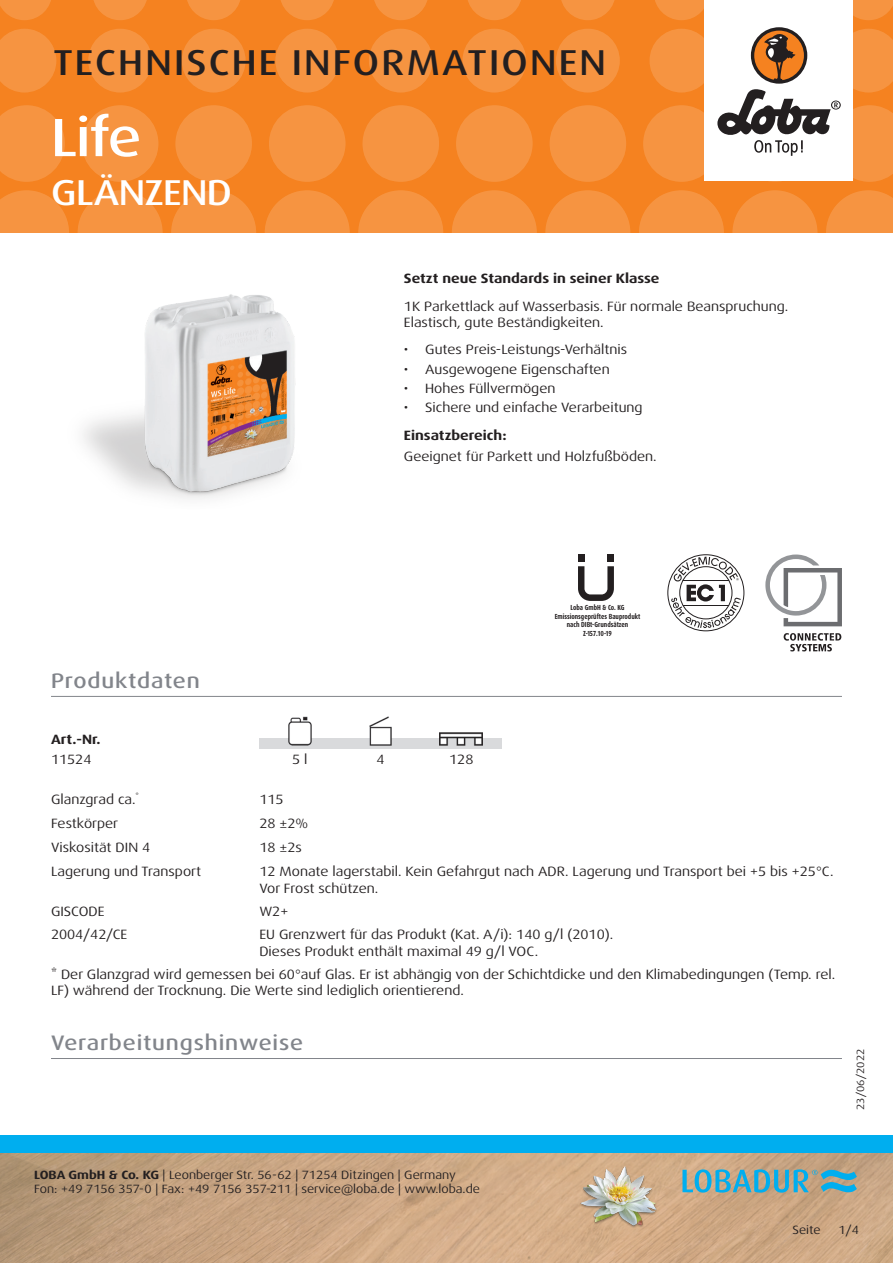
<style>
.page{position:relative;width:893px;height:1263px;background:#fff}
.page>*{position:absolute;margin:0;border:0;box-sizing:border-box;transform-origin:0 0}
.t1{font:500 expanded 54px "Dax Pro";color:#fff}
.t2{font:500 expanded 36px "Dax Pro";letter-spacing:.06em;color:#231f20}
.t3{font:500 expanded 36px "Dax Pro";letter-spacing:-.015em;color:#fff}
.Titel_grau{font:500 expanded 21px "Dax Pro";letter-spacing:.04em;color:#82858b}
.Text{font:expanded 13.5px/16.2px "Dax Pro";color:#231f20}
.Text_Bold{font:700 expanded 13.5px "Dax Pro";color:#231f20}
.Text_zentriert{font:expanded 13.5px "Dax Pro";color:#231f20}
.t4{font:expanded 12px/14.4px "Dax Pro";color:#231f20}
.t5{font:expanded 10.5px "Dax Pro";color:#231f20}
.DIBT{font:700 7.35px/8.6px "Dax Pro";color:#231f20;text-align:center;scale:.82 1}
.s1{font-weight:700}
</style>
<div class="page">
<div style="left:0;top:0;width:893px;height:233px;background:#f58220"></div>
<svg style="left:0;top:190px;width:69px;height:43px"></svg>
<svg style="left:78px;top:190px;width:85px;height:85px;fill:#f69441"></svg>
<svg style="left:171px;top:190px;width:85px;height:85px;fill:#f69441"></svg>
<svg style="left:265px;top:190px;width:85px;height:85px;fill:#f69441"></svg>
<svg style="left:358px;top:190px;width:85px;height:85px;fill:#f69441"></svg>
<svg style="left:545px;top:190px;width:85px;height:85px;fill:#f69441"></svg>
<svg style="left:452px;top:190px;width:85px;height:85px;fill:#f69441"></svg>
<svg style="left:732px;top:190px;width:85px;height:85px;fill:#f69441"></svg>
<svg style="left:639px;top:190px;width:85px;height:85px;fill:#f69441"></svg>
<svg style="left:826px;top:190px;width:67px;height:43px"></svg>
<svg style="left:0;top:105px;width:65px;height:77px"></svg>
<svg style="left:82px;top:105px;width:76px;height:77px"></svg>
<svg style="left:175px;top:105px;width:77px;height:77px"></svg>
<svg style="left:269px;top:105px;width:76px;height:77px"></svg>
<svg style="left:456px;top:105px;width:77px;height:77px"></svg>
<svg style="left:362px;top:105px;width:77px;height:77px"></svg>
<svg style="left:550px;top:105px;width:76px;height:77px"></svg>
<svg style="left:0;top:29px;width:56px;height:63px"></svg>
<svg style="left:182px;top:29px;width:64px;height:63px"></svg>
<svg style="left:88px;top:29px;width:64px;height:63px"></svg>
<svg style="left:275px;top:29px;width:64px;height:63px"></svg>
<svg style="left:462px;top:29px;width:64px;height:63px"></svg>
<svg style="left:369px;top:29px;width:64px;height:63px"></svg>
<svg style="left:556px;top:29px;width:64px;height:63px"></svg>
<svg style="left:0;top:0;width:51px;height:20px"></svg>
<svg style="left:187px;top:0;width:53px;height:20px"></svg>
<svg style="left:468px;top:0;width:53px;height:20px"></svg>
<svg style="left:655px;top:0;width:49px;height:20px"></svg>
<svg style="left:93px;top:0;width:54px;height:20px"></svg>
<svg style="left:374px;top:0;width:54px;height:20px"></svg>
<svg style="left:281px;top:0;width:53px;height:20px"></svg>
<svg style="left:561px;top:0;width:54px;height:20px"></svg>
<svg style="left:853px;top:0;width:40px;height:20px"></svg>
<img style="left:0;top:1152px;width:893px;height:111px">
<div style="left:0;top:1135px;width:893px;height:17px;background:#00aeef"></div>
<div style="left:704px;top:0;width:149px;height:181px;background:#fff"></div>
<svg style="left:643px;top:29px;width:250px;height:153px"></svg>
<img style="left:578px;top:1161px;width:82px;height:81px">
<svg style="left:682px;top:1169px;width:175px;height:24px;background:#75a8ae"></svg>
<hr style="left:51px;top:1058px;width:791px;height:1px;background:#82858b">
<hr style="left:51px;top:696px;width:791px;height:1px;background:#82858b">
<img style="left:288px;top:716px;width:195px;height:22px">
<img style="left:259px;top:738px;width:243px;height:11px">
<img style="left:83px;top:272px;width:239px;height:227px">
<div style="left:607px;top:554px;width:7px;height:8px;background:#231f20"></div>
<div style="left:578px;top:554px;width:6px;height:8px;background:#231f20"></div>
<svg style="left:578px;top:566px;width:36px;height:35px"></svg>
<svg style="left:668px;top:554px;width:76px;height:77px"></svg>
<svg style="left:784px;top:633px;width:57px;height:18px"></svg>
<svg style="left:765px;top:554px;width:77px;height:72px"></svg>
<h2 class="t2" style="left:53px;top:40px;width:554px">TECHNISCHE INFORMATIONEN</h2>
<p class="t1" style="left:51px;top:103px;width:92px">Life</p>
<h2 class="t3" style="left:51px;top:169px;width:182px">GLÄNZEND</h2>
<p class="Titel_grau" style="left:51px;top:667px;width:150px">Produktdaten</p>
<p class="Text_Bold" style="left:404px;top:269px;width:257px">Setzt neue Standards in seiner Klasse</p>
<p class="Text" style="left:404px;top:298px;width:386px">1K Parkettlack auf Wasserbasis. Für normale Beanspruchung.<br>Elastisch, gute Beständigkeiten.</p>
<p class="Text" style="left:404px;top:342px;width:225px">• Gutes Preis-Leistungs-Verhältnis</p>
<p class="Text" style="left:404px;top:361px;width:207px">• Ausgewogene Eigenschaften</p>
<p class="Text" style="left:404px;top:380px;width:153px">• Hohes Füllvermögen</p>
<p class="Text" style="left:404px;top:399px;width:240px">• Sichere und einfache Verarbeitung</p>
<p class="Text_Bold" style="left:404px;top:426px;width:104px">Einsatzbereich:</p>
<p class="Text" style="left:404px;top:448px;width:254px">Geeignet für Parkett und Holzfußböden.</p>
<p class="DIBT" style="left:555px;top:604px;width:106px">Loba GmbH &amp; Co. KG<br>Emissionsgeprüftes Bauprodukt nach DIBt-Grundsätzen<br>Z-157.10-19</p>
<p class="Text_Bold" style="left:51px;top:731px;width:51px">Art.-Nr.</p>
<p class="Text" style="left:51px;top:751px;width:42px">11524</p>
<p class="Text_zentriert" style="left:292px;top:750px;width:17px">5 l</p>
<p class="Text_zentriert" style="left:377px;top:750px;width:10px">4</p>
<p class="Text_zentriert" style="left:449px;top:750px;width:26px">128</p>
<p class="Text" style="left:51px;top:791px;width:90px">Glanzgrad ca.<sup>*</sup></p>
<p class="Text" style="left:259px;top:791px;width:26px">115</p>
<p class="Text" style="left:51px;top:815px;width:69px">Festkörper</p>
<p class="Text" style="left:259px;top:815px;width:50px">28 ±2%</p>
<p class="Text" style="left:51px;top:839px;width:101px">Viskosität DIN 4</p>
<p class="Text" style="left:259px;top:839px;width:44px">18 ±2s</p>
<p class="Text" style="left:51px;top:864px;width:152px">Lagerung und Transport</p>
<p class="Text" style="left:259px;top:864px;width:576px">12 Monate lagerstabil. Kein Gefahrgut nach ADR. Lagerung und Transport bei +5 bis +25°C.<br>Vor Frost schützen.</p>
<p class="Text" style="left:51px;top:903px;width:55px">GISCODE</p>
<p class="Text" style="left:259px;top:903px;width:30px">W2+</p>
<p class="Text" style="left:51px;top:927px;width:78px">2004/42/CE</p>
<p class="Text" style="left:259px;top:927px;width:355px">EU Grenzwert für das Produkt (Kat. A/i): 140 g/l (2010).</p>
<p class="Text" style="left:259px;top:943px;width:280px">Dieses Produkt enthält maximal 49 g/l VOC.</p>
<p class="Text" style="left:51px;top:966px;width:786px">* Der Glanzgrad wird gemessen bei 60°auf Glas. Er ist abhängig von der Schichtdicke und den Klimabedingungen (Temp. rel.<br>LF) während der Trocknung. Die Werte sind lediglich orientierend.</p>
<p class="Titel_grau" style="left:51px;top:1029px;width:254px">Verarbeitungshinweise</p>
<p class="t5" style="left:854px;top:1110px;width:63px;rotate:-90deg">23/06/2022</p>
<p class="t4" style="left:34px;top:1167px;width:447px"><span class="s1">LOBA GmbH &amp; Co. KG</span> | Leonberger Str. 56-62 | 71254 Ditzingen | Germany<br>Fon: +49 7156 357-0 | Fax: +49 7156 357-211 | service@loba.de | www.loba.de</p>
<p class="t4" style="left:792px;top:1223px;width:30px">Seite</p>
<p class="t4" style="left:838px;top:1223px;width:22px">1/4</p>
</div>
